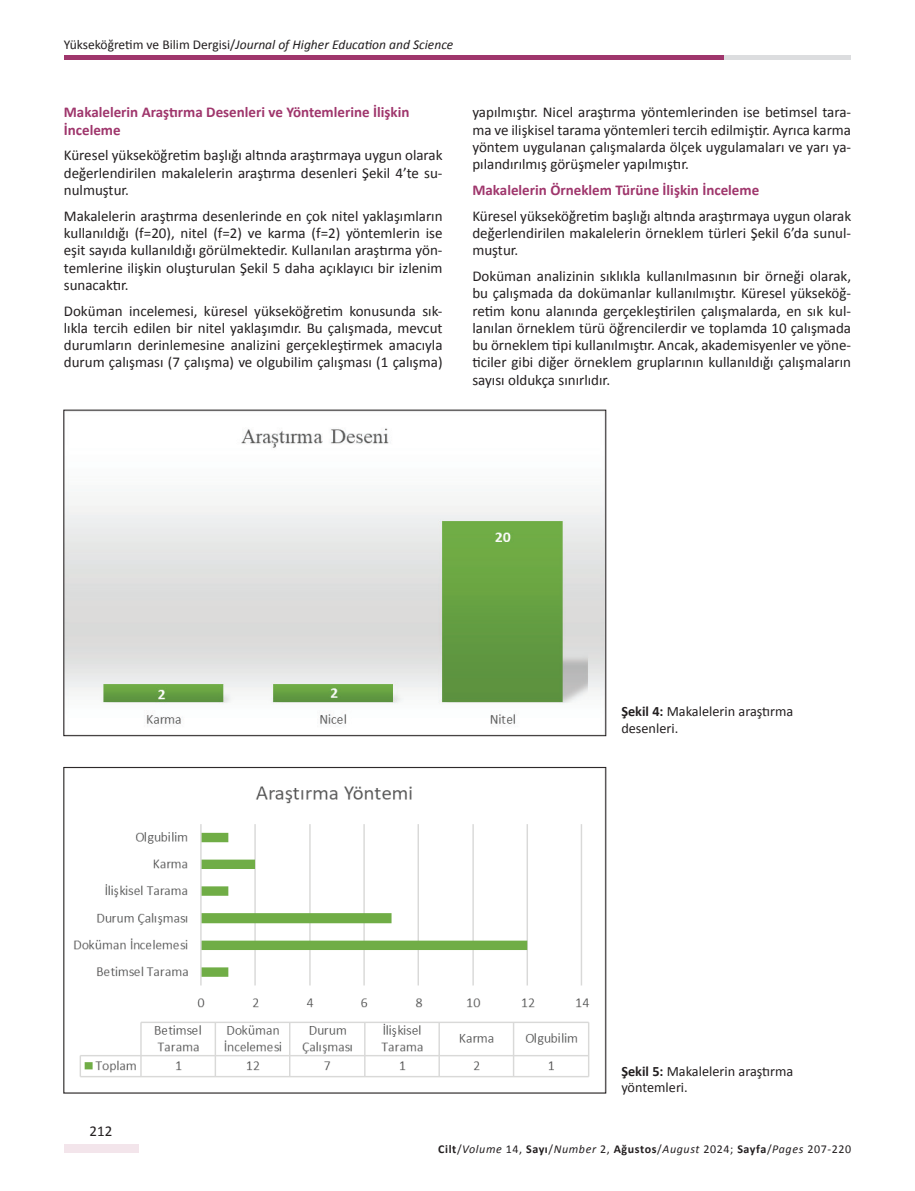
<style>
.page{position:relative;width:915px;height:1191px;background:#fff}
.page>*{position:absolute;margin:0;border:0;box-sizing:border-box;transform-origin:0 0}
.t1{font:15px/17.2px "Calibri";color:#231f20;text-align:justify}
.t2{font:700 15px/17.2px "Calibri";color:#9f366c}
.t3{font:14.25px/17.2px "Calibri";color:#231f20}
.t4{font:italic 13.5px "Calibri";color:#231f20}
.t5{font:italic 12px "Calibri";letter-spacing:.05em;color:#231f20}
.s1{font-style:normal}
.s2{font-weight:700}
.s3{font-weight:700;font-style:normal}
</style>
<div class="page">
<div style="left:64px;top:1144px;width:74px;height:8px;background:#f3e5eb"></div>
<div style="left:719px;top:55px;width:131px;height:5px;background:#dcdddf"></div>
<div style="left:64px;top:55px;width:659px;height:5px;background:#9f366c"></div>
<img style="left:65px;top:428px;width:539px;height:297px">
<img style="left:74px;top:786px;width:516px;height:292px">
<p class="t4" style="left:64px;top:37px;width:391px"><span class="s1">Yükseköğretim ve Bilim Dergisi/</span>Journal of Higher Education and Science</p>
<p class="t2" style="left:64px;top:103px;width:347px">Makalelerin Araştırma Desenleri ve Yöntemlerine İlişkin<br>İnceleme</p>
<p class="t1" style="left:64px;top:146px;width:380px">Küresel yükseköğretim başlığı altında araştırmaya uygun olarak değerlendirilen makalelerin araştırma desenleri Şekil 4’te su&shy;nulmuştur.</p>
<p class="t1" style="left:64px;top:206px;width:380px">Makalelerin araştırma desenlerinde en çok nitel yaklaşımların kullanıldığı (f=20), nitel (f=2) ve karma (f=2) yöntemlerin ise eşit sayıda kullanıldığı görülmektedir. Kullanılan araştırma yön&shy;temlerine ilişkin oluşturulan Şekil 5 daha açıklayıcı bir izlenim sunacaktır.</p>
<p class="t1" style="left:64px;top:301px;width:380px">Doküman incelemesi, küresel yükseköğretim konusunda sık&shy;lıkla tercih edilen bir nitel yaklaşımdır. Bu çalışmada, mevcut durumların derinlemesine analizini gerçekleştirmek amacıyla durum çalışması (7 çalışma) ve olgubilim çalışması (1 çalışma)</p>
<p class="t1" style="left:472px;top:103px;width:380px">yapılmıştır. Nicel araştırma yöntemlerinden ise betimsel tara&shy;ma ve ilişkisel tarama yöntemleri tercih edilmiştir. Ayrıca karma yöntem uygulanan çalışmalarda ölçek uygulamaları ve yarı ya&shy;pılandırılmış görüşmeler yapılmıştır.</p>
<p class="t2" style="left:472px;top:181px;width:288px">Makalelerin Örneklem Türüne İlişkin İnceleme</p>
<p class="t1" style="left:472px;top:206px;width:380px">Küresel yükseköğretim başlığı altında araştırmaya uygun olarak değerlendirilen makalelerin örneklem türleri Şekil 6’da sunul&shy;muştur.</p>
<p class="t1" style="left:472px;top:267px;width:380px">Doküman analizinin sıklıkla kullanılmasının bir örneği olarak, bu çalışmada da dokümanlar kullanılmıştır. Küresel yükseköğ&shy;retim konu alanında gerçekleştirilen çalışmalarda, en sık kul&shy;lanılan örneklem türü öğrencilerdir ve toplamda 10 çalışmada bu örneklem tipi kullanılmıştır. Ancak, akademisyenler ve yöne&shy;ticiler gibi diğer örneklem gruplarının kullanıldığı çalışmaların sayısı oldukça sınırlıdır.</p>
<p class="t3" style="left:621px;top:702px;width:173px"><span class="s2">Şekil 4:</span> Makalelerin araştırma desenleri.</p>
<p class="t1" style="left:90px;top:1121px;width:24px">212</p>
<p class="t3" style="left:621px;top:1063px;width:173px;line-height:15.8px"><span class="s2">Şekil 5:</span> Makalelerin araştırma yöntemleri.</p>
<p class="t5" style="left:438px;top:1141px;width:414px"><span class="s3">Cilt</span><span class="s1">/</span>Volume <span class="s1">14,</span> <span class="s3">Sayı</span><span class="s1">/</span>Number <span class="s1">2,</span> <span class="s3">Ağustos</span><span class="s1">/</span>August <span class="s1">2024;</span> <span class="s3">Sayfa</span><span class="s1">/</span>Pages <span class="s1">207-220</span></p>
</div>
